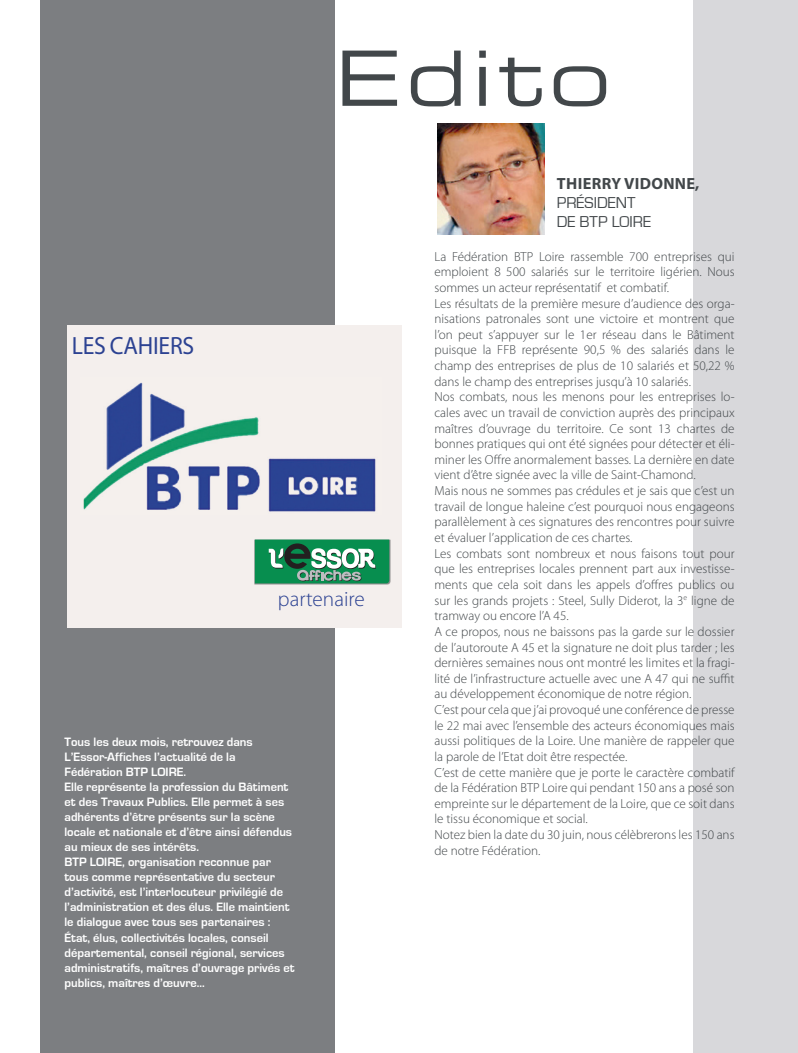
<style>
.page{position:relative;width:798px;height:1053px;background:#fff}
.page>*{position:absolute;margin:0;border:0;box-sizing:border-box;transform-origin:0 0}
.t1{font:76.25px "Eurostile LT Std Ex 2";letter-spacing:.07em;color:#42474a}
.t2{font:25px "Myriad Pro";letter-spacing:-.01em;color:#2c4292;scale:.95 1}
.t3{font:300 21.25px "Myriad Pro";color:#2c4292}
.t4{font:16.25px/18.8px "Eurostile";color:#42474a}
.t5{font:700 16.25px "Myriad Pro";letter-spacing:.02em;color:#42474a}
.t6{font:300 13.12px/15.6px "Myriad Pro";color:#42474a}
.t7{font:700 12.5px/15px "Eurostile";color:#fff}
</style>
<div class="page">
<div style="left:693px;top:0;width:104px;height:1052px;background:#d8d8db"></div>
<div style="left:41px;top:0;width:294px;height:1052px;background:#7c7e81"></div>
<div style="left:67px;top:325px;width:335px;height:302px;background:#f4efed"></div>
<img style="left:255px;top:539px;width:135px;height:45px">
<svg style="left:255px;top:539px;width:134px;height:44px;background:#3f976e"></svg>
<img style="left:83px;top:382px;width:293px;height:130px">
<img style="left:437px;top:123px;width:107px;height:111px">
<h1 class="t1" style="left:335px;top:26px;width:277px">Edito</h1>
<h2 class="t2" style="left:72px;top:330px;width:130px">LES CAHIERS</h2>
<h3 class="t3" style="left:278px;top:587px;width:88px">partenaire</h3>
<p class="t7" style="left:64px;top:735px;width:231px">Tous les deux mois, retrouvez dans L’Essor-Affiches l’actualité de la Fédération BTP LOIRE.<br>Elle représente la profession du Bâtiment et des Travaux Publics. Elle permet à ses adhérents d’être présents sur la scène locale et nationale et d’être ainsi défendus au mieux de ses intérêts.<br>BTP LOIRE, organisation reconnue par tous comme représentative du secteur d’activité, est l’interlocuteur privilégié de l’administration et des élus. Elle maintient le dialogue avec tous ses partenaires :<br>État, élus, collectivités locales, conseil départemental, conseil régional, services administratifs, maîtres d’ouvrage privés et publics, maîtres d’œuvre...</p>
<p class="t5" style="left:556px;top:173px;width:144px">THIERRY VIDONNE,</p>
<p class="t4" style="left:556px;top:193px;width:96px">PRÉSIDENT<br>DE BTP LOIRE</p>
<p class="t6" style="left:434px;top:249px;width:301px">La Fédération BTP Loire rassemble 700 entreprises qui emploient 8 500 salariés sur le territoire ligérien. Nous sommes un acteur représentatif et combatif.<br>Les résultats de la première mesure d’audience des orga&shy;nisations patronales sont une victoire et montrent que l’on peut s’appuyer sur le 1er réseau dans le Bâtiment puisque la FFB représente 90,5 % des salariés dans le champ des entreprises de plus de 10 salariés et 50,22 % dans le champ des entreprises jusqu’à 10 salariés.<br>Nos combats, nous les menons pour les entreprises lo&shy;cales avec un travail de conviction auprès des principaux maîtres d’ouvrage du territoire. Ce sont 13 chartes de bonnes pratiques qui ont été signées pour détecter et éli&shy;miner les Offre anormalement basses. La dernière en date vient d’être signée avec la ville de Saint-Chamond.<br>Mais nous ne sommes pas crédules et je sais que c’est un travail de longue haleine c’est pourquoi nous engageons parallèlement à ces signatures des rencontres pour suivre et évaluer l’application de ces chartes.<br>Les combats sont nombreux et nous faisons tout pour que les entreprises locales prennent part aux investisse&shy;ments que cela soit dans les appels d’offres publics ou sur les grands projets : Steel, Sully Diderot, la 3<sup>e</sup> ligne de tramway ou encore l’A 45.<br>A ce propos, nous ne baissons pas la garde sur le dossier de l’autoroute A 45 et la signature ne doit plus tarder ; les dernières semaines nous ont montré les limites et la fragi&shy;lité de l’infrastructure actuelle avec une A 47 qui ne suffit au développement économique de notre région.<br>C’est pour cela que j’ai provoqué une conférence de presse le 22 mai avec l’ensemble des acteurs économiques mais aussi politiques de la Loire. Une manière de rappeler que la parole de l’Etat doit être respectée.<br>C’est de cette manière que je porte le caractère combatif de la Fédération BTP Loire qui pendant 150 ans a posé son empreinte sur le département de la Loire, que ce soit dans le tissu économique et social.<br>Notez bien la date du 30 juin, nous célèbrerons les 150 ans de notre Fédération.</p>
</div>
